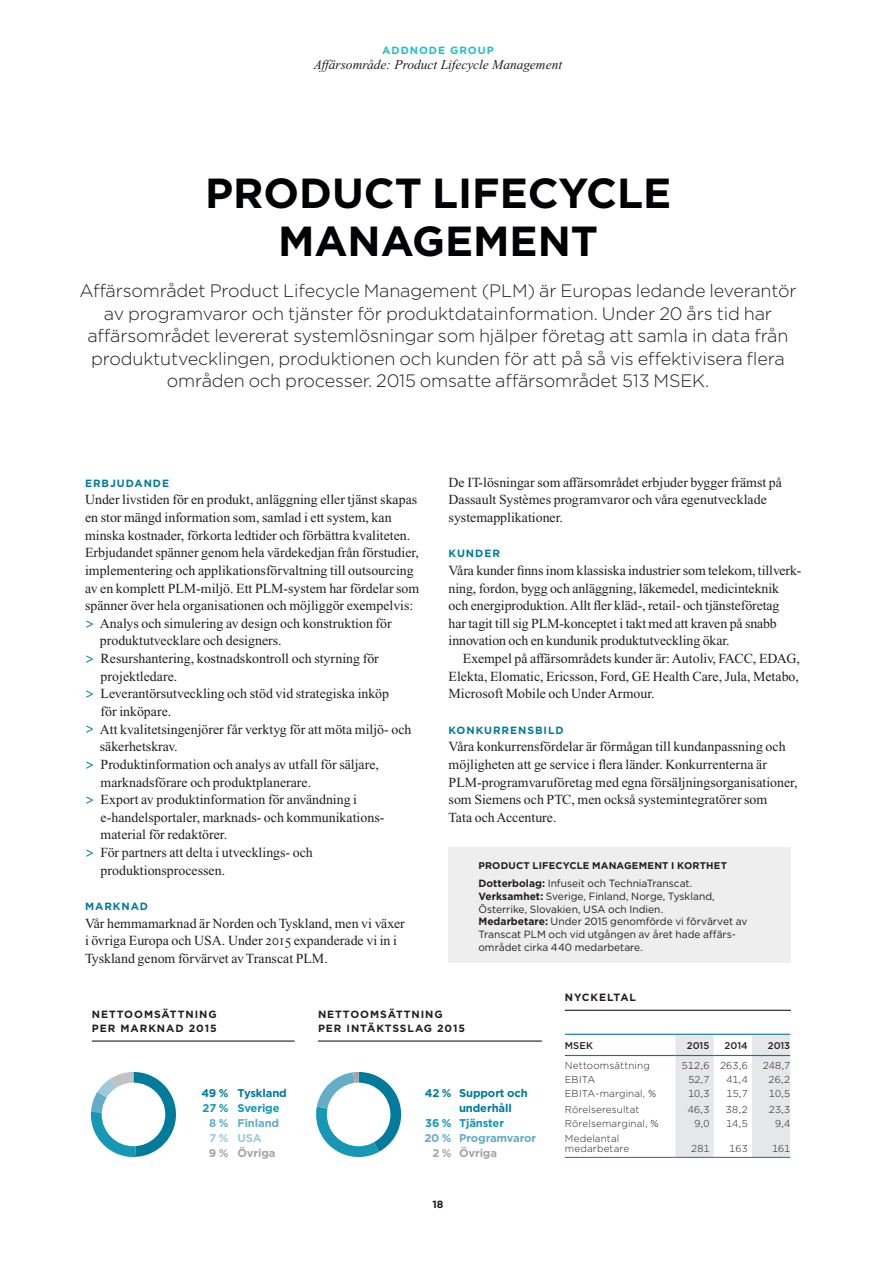
<style>
.page{position:relative;width:893px;height:1263px;background:#fff}
.page>*{position:absolute;margin:0;border:0;box-sizing:border-box;transform-origin:0 0}
.t1{font:119.1px "Chartwell Pies";color:#007b9b}
.t2{font:700 42px/48px "Gotham";color:#000103;text-align:center}
.t3{font:300 18px/22.5px "Gotham";letter-spacing:-.01em;color:#231f20;text-align:center}
.Bru{font:13.8px/17.7px "Times New Roman PS Pro";color:#231f20}
.Bri{font:13.8px/17.5px "Times New Roman PS Pro";color:#231f20}
.t4{font:italic 13.5px "Times New Roman PS Pro";color:#231f20}
.t5{font:700 11.25px "Gotham";letter-spacing:-.01em;color:#007b9b}
.t6{font:700 11.25px "Gotham";letter-spacing:-.01em;color:#63aec6}
.t7{font:700 11.25px "Gotham";letter-spacing:-.01em;color:#1698b4}
.t8{font:700 11.25px "Gotham";letter-spacing:-.01em;color:#a4a5a9}
.t9{font:700 11.25px "Gotham";color:#9ecadb}
.t10{font:10.5px/12.8px "Gotham";color:#231f20}
.rubrik2_mindre{font:700 10.5px/13.5px "Gotham";letter-spacing:.09em;color:#231f20}
.Mellanrubriker{font:700 10.5px "Gotham";letter-spacing:.09em;color:#007b9b}
.t11{font:700 10.5px "Gotham";letter-spacing:.09em;color:#21bed0}
.Not_bröd{font:300 10.05px/10.5px "Gotham";letter-spacing:.015em;color:#231f20}
.note_bröd{font:300 10.05px "Gotham";letter-spacing:.015em;color:#231f20}
.grafrubrik{font:700 9.75px "Gotham";letter-spacing:.015em;color:#231f20}
.Not_bröd_medium{font:500 9.75px "Gotham";color:#231f20}
.s1{font-family:"Gotham";color:#007b9b}
.s2{font-weight:700}
.s3{color:#1698b4}
.s4{color:#63aec6}
.s5{color:#9ecadb}
.s6{color:#c1c2c4}
.s7{color:#fff}
.s8{color:#a4a5a9}
</style>
<div class="page">
<svg style="left:675px;top:1035px;width:115px;height:122px"></svg>
<hr style="left:565px;top:1034px;width:110px;height:1px;background:#007b9b">
<hr style="left:675px;top:1034px;width:39px;height:1px;background:#007b9b">
<hr style="left:714px;top:1034px;width:38px;height:1px;background:#007b9b">
<hr style="left:752px;top:1034px;width:38px;height:1px;background:#007b9b">
<hr style="left:565px;top:1055px;width:110px;height:1px;background:#007b9b">
<hr style="left:675px;top:1055px;width:39px;height:1px;background:#007b9b">
<hr style="left:714px;top:1055px;width:38px;height:1px;background:#007b9b">
<hr style="left:752px;top:1055px;width:38px;height:1px;background:#007b9b">
<hr style="left:565px;top:1157px;width:110px;height:1px;background:#007b9b">
<hr style="left:675px;top:1157px;width:39px;height:1px;background:#007b9b">
<hr style="left:714px;top:1157px;width:38px;height:1px;background:#007b9b">
<hr style="left:752px;top:1157px;width:38px;height:1px;background:#007b9b">
<hr style="left:565px;top:1010px;width:226px;height:1px;background:#231f20">
<hr style="left:92px;top:1040px;width:203px;height:2px;background:#231f20">
<hr style="left:318px;top:1040px;width:224px;height:2px;background:#231f20">
<div style="left:449px;top:847px;width:342px;height:116px;background:#eeeeef"></div>
<p class="t11" style="left:382px;top:43px;width:113px">ADDNODE GROUP</p>
<p class="t4" style="left:314px;top:57px;width:250px">Affärsområde: Product Lifecycle Management</p>
<p class="t2" style="left:205px;top:169px;width:468px">PRODUCT LIFECYCLE<br>MANAGEMENT</p>
<p class="t3" style="left:79px;top:279px;width:719px">Affärsområdet Product Lifecycle Management (PLM) är Europas ledande leverantör av programvaror och tjänster för produktdatainformation. Under 20 års tid har affärsområdet levererat systemlösningar som hjälper företag att samla in data från produktutvecklingen, produktionen och kunden för att på så vis effektivisera flera områden och processer. 2015 omsatte affärsområdet 513 MSEK.</p>
<p class="Mellanrubriker" style="left:85px;top:476px;width:86px">ERBJUDANDE</p>
<p class="Bru" style="left:85px;top:491px;width:336px">Under livstiden för en produkt, anläggning eller tjänst skapas en stor mängd information som, samlad i ett system, kan minska kostnader, förkorta ledtider och förbättra kvaliteten.<br>Erbjudandet spänner genom hela värdekedjan från förstudier, implementering och applikationsförvaltning till outsourcing av en komplett PLM-miljö. Ett PLM-system har fördelar som spänner över hela organisationen och möjliggör exempelvis:</p>
<p class="Bru" style="left:100px;top:615px;width:293px;text-indent:-15px"><span class="s1">&gt;</span> Analys och simulering av design och konstruktion för produktutvecklare och designers.</p>
<p class="Bru" style="left:101px;top:650px;width:280px;text-indent:-16px"><span class="s1">&gt;</span> Resurshantering, kostnadskontroll och styrning för projektledare.</p>
<p class="Bru" style="left:101px;top:685px;width:290px;text-indent:-16px"><span class="s1">&gt;</span> Leverantörsutveckling och stöd vid strategiska inköp för inköpare.</p>
<p class="Bru" style="left:100px;top:721px;width:313px;text-indent:-15px"><span class="s1">&gt;</span> Att kvalitetsingenjörer får verktyg för att möta miljö- och säkerhetskrav.</p>
<p class="Bru" style="left:101px;top:756px;width:280px;text-indent:-16px"><span class="s1">&gt;</span> Produktinformation och analys av utfall för säljare, marknadsförare och produktplanerare.</p>
<p class="Bru" style="left:101px;top:791px;width:284px;text-indent:-16px"><span class="s1">&gt;</span> Export av produktinformation för användning i e-handelsportaler, marknads- och kommunikations&shy;material för redaktörer.</p>
<p class="Bru" style="left:101px;top:844px;width:214px;text-indent:-16px"><span class="s1">&gt;</span> För partners att delta i utvecklings- och produktionsprocessen.</p>
<p class="Mellanrubriker" style="left:85px;top:899px;width:65px">MARKNAD</p>
<p class="Bru" style="left:85px;top:914px;width:321px">Vår hemmamarknad är Norden och Tyskland, men vi växer i övriga Europa och USA. Under 2015 expanderade vi in i<br>Tyskland genom förvärvet av Transcat PLM.</p>
<p class="Bri" style="left:449px;top:474px;width:335px">De IT-lösningar som affärsområdet erbjuder bygger främst på<br>Dassault Systèmes programvaror och våra egenutvecklade systemapplikationer.</p>
<p class="Mellanrubriker" style="left:449px;top:547px;width:53px">KUNDER</p>
<p class="Bru" style="left:449px;top:562px;width:354px">Våra kunder finns inom klassiska industrier som telekom, tillverk&shy;ning, fordon, bygg och anläggning, läkemedel, medicinteknik och energiproduktion. Allt fler kläd-, retail- och tjänsteföretag<br>har tagit till sig PLM-konceptet i takt med att kraven på snabb innovation och en kundunik produktutveckling ökar.</p>
<p class="Bri" style="left:449px;top:650px;width:353px;text-align:justify;text-indent:14px">Exempel på affärsområdets kunder är: Autoliv, FACC, EDAG, Elekta, Elomatic, Ericsson, Ford, GE Health Care, Jula, Metabo, Microsoft Mobile och Under Armour.</p>
<p class="Mellanrubriker" style="left:449px;top:723px;width:117px">KONKURRENSBILD</p>
<p class="Bru" style="left:449px;top:738px;width:351px">Våra konkurrensfördelar är förmågan till kundanpassning och möjligheten att ge service i flera länder. Konkurrenterna är PLM-programvaruföretag med egna försäljningsorganisationer, som Siemens och PTC, men också systemintegratörer som<br>Tata och Accenture.</p>
<p class="grafrubrik" style="left:478px;top:859px;width:250px">PRODUCT LIFECYCLE MANAGEMENT I KORTHET</p>
<p class="t10" style="left:478px;top:877px;width:215px"><span class="s2">Dotterbolag:</span> Infuseit och TechniaTranscat.</p>
<p class="t10" style="left:478px;top:889px;width:238px"><span class="s2">Verksamhet:</span> Sverige, Finland, Norge, Tyskland,<br>Österrike, Slovakien, USA och Indien.</p>
<p class="t10" style="left:478px;top:915px;width:270px"><span class="s2">Medarbetare:</span> Under 2015 genomförde vi förvärvet av<br>Transcat PLM och vid utgången av året hade affärs&shy;området cirka 440 medarbetare.</p>
<p class="rubrik2_mindre" style="left:565px;top:990px;width:73px">NYCKELTAL</p>
<p class="rubrik2_mindre" style="left:92px;top:1008px;width:126px">NETTOOMSÄTTNING<br>PER MARKNAD 2015</p>
<p class="rubrik2_mindre" style="left:318px;top:1008px;width:149px">NETTOOMSÄTTNING<br>PER INTÄKTSSLAG 2015</p>
<p class="t1" style="left:85px;top:1049px;width:416px">49+<span class="s3">2</span><span class="s4">8</span><span class="s5">7</span><span class="s6">9</span><span class="s7">M</span> 42<span class="s3">36</span><span class="s4">0</span><span class="s8">2</span><span class="s7">M</span></p>
<p class="t5" style="left:201px;top:1085px;width:87px">49 % Tyskland</p>
<p class="t7" style="left:203px;top:1100px;width:79px">27 % Sverige</p>
<p class="t6" style="left:209px;top:1115px;width:71px">8 % Finland</p>
<p class="t9" style="left:209px;top:1130px;width:54px">7 % USA</p>
<p class="t8" style="left:209px;top:1145px;width:68px">9 % Övriga</p>
<p class="t5" style="left:425px;top:1085px;width:104px">42 % Support och</p>
<p class="t5" style="left:459px;top:1100px;width:54px">underhåll</p>
<p class="t7" style="left:425px;top:1115px;width:80px">36 % Tjänster</p>
<p class="t6" style="left:424px;top:1130px;width:113px">20 % Programvaror</p>
<p class="t8" style="left:432px;top:1145px;width:66px">2 % Övriga</p>
<p class="rubrik2_mindre" style="left:432px;top:1197px;width:13px">18</p>
<p class="Not_bröd_medium" style="left:565px;top:1039px;width:30px">MSEK</p>
<p class="Not_bröd_medium" style="left:687px;top:1039px;width:24px">2015</p>
<p class="Not_bröd_medium" style="left:725px;top:1039px;width:25px">2014</p>
<p class="Not_bröd_medium" style="left:768px;top:1039px;width:24px">2013</p>
<p class="Not_bröd" style="left:565px;top:1060px;width:87px">Nettoomsättning</p>
<p class="note_bröd" style="left:682px;top:1059px;width:29px">512,6</p>
<p class="note_bröd" style="left:720px;top:1059px;width:29px">263,6</p>
<p class="note_bröd" style="left:763px;top:1059px;width:29px">248,7</p>
<p class="Not_bröd" style="left:565px;top:1073px;width:32px">EBITA</p>
<p class="note_bröd" style="left:688px;top:1073px;width:23px">52,7</p>
<p class="note_bröd" style="left:726px;top:1073px;width:23px">41,4</p>
<p class="note_bröd" style="left:769px;top:1073px;width:23px">26,2</p>
<p class="Not_bröd" style="left:565px;top:1088px;width:93px">EBITA-marginal, %</p>
<p class="note_bröd" style="left:688px;top:1087px;width:23px">10,3</p>
<p class="note_bröd" style="left:726px;top:1087px;width:23px">15,7</p>
<p class="note_bröd" style="left:769px;top:1087px;width:23px">10,5</p>
<p class="Not_bröd" style="left:565px;top:1104px;width:76px">Rörelseresultat</p>
<p class="note_bröd" style="left:688px;top:1103px;width:23px">46,3</p>
<p class="note_bröd" style="left:726px;top:1103px;width:23px">38,2</p>
<p class="note_bröd" style="left:769px;top:1103px;width:23px">23,3</p>
<p class="Not_bröd" style="left:565px;top:1118px;width:95px">Rörelsemarginal, %</p>
<p class="note_bröd" style="left:694px;top:1117px;width:16px">9,0</p>
<p class="note_bröd" style="left:726px;top:1117px;width:23px">14,5</p>
<p class="note_bröd" style="left:775px;top:1117px;width:17px">9,4</p>
<p class="Not_bröd" style="left:565px;top:1133px;width:66px">Medelantal medarbetare</p>
<p class="note_bröd" style="left:691px;top:1142px;width:20px">281</p>
<p class="note_bröd" style="left:729px;top:1142px;width:20px">163</p>
<p class="note_bröd" style="left:772px;top:1142px;width:20px">161</p>
</div>
